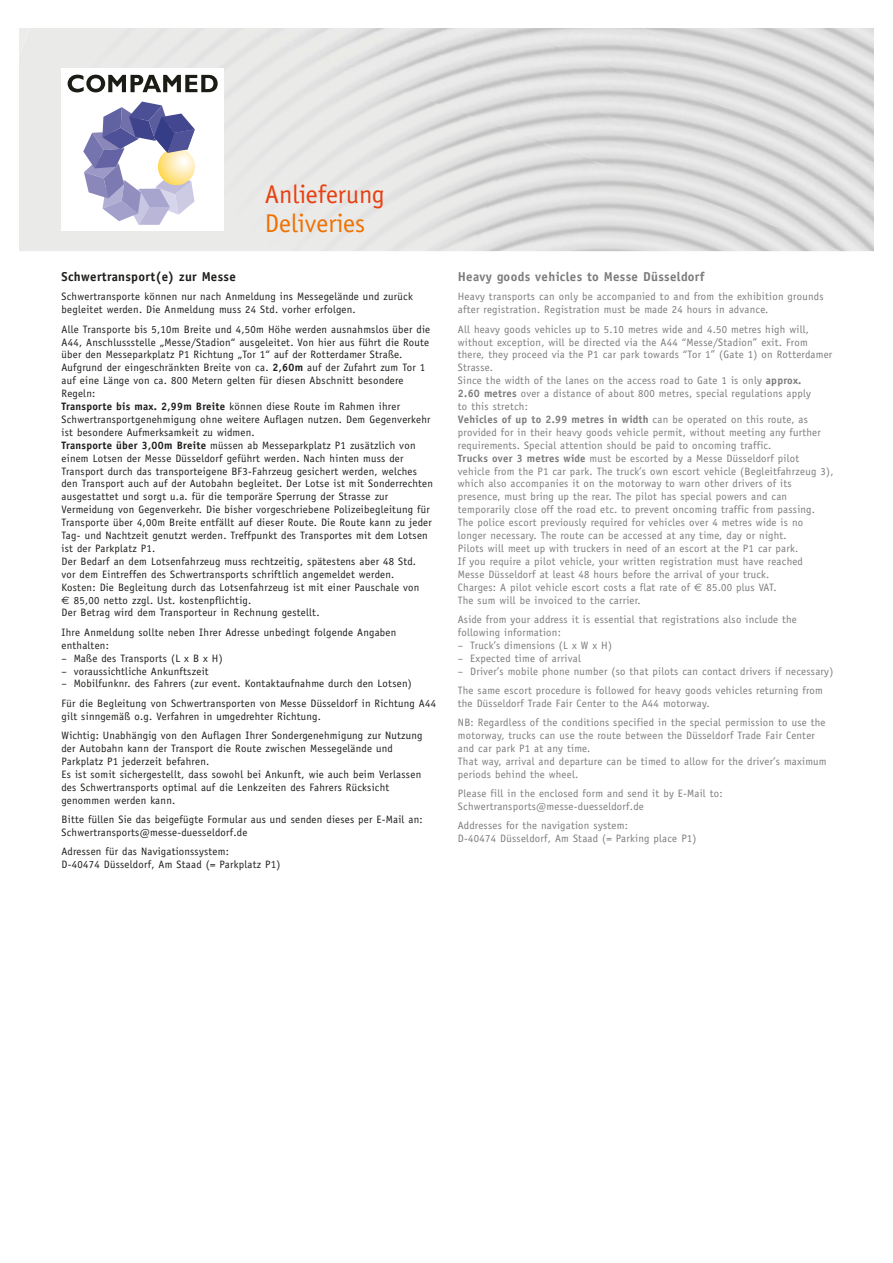
<style>
.page{position:relative;width:893px;height:1263px;background:#fff}
.page>*{position:absolute;margin:0;border:0;box-sizing:border-box;transform-origin:0 0}
.t1{font:25.8px "Officina Sans";color:#e74011}
.t2{font:25.8px "Officina Sans";color:#ee7203}
.t3{font:700 12.9px "Officina Sans";letter-spacing:.03em;color:#7c7b7b}
.t4{font:700 12.9px "Officina Sans";letter-spacing:.03em;color:#1d1d1b}
.t5{font:10.8px/12.9px "Officina Sans";letter-spacing:.025em;color:#1d1d1b}
.t6{font:10.8px/12.9px "Officina Sans";letter-spacing:.025em;color:#7c7b7b}
.s1{font-weight:700}
.s2{font-family:"Euro Sans"}
</style>
<div class="page">
<div style="left:155px;top:31px;width:210px;height:220px;background:#eaeae9"></div>
<img style="left:310px;top:81px;width:194px;height:170px">
<img style="left:469px;top:132px;width:137px;height:119px">
<img style="left:642px;top:28px;width:231px;height:84px">
<img style="left:572px;top:165px;width:172px;height:86px">
<img style="left:781px;top:28px;width:92px;height:34px">
<img style="left:730px;top:215px;width:114px;height:36px">
<div style="left:61px;top:69px;width:163px;height:162px;background:#fff"></div>
<svg style="left:83px;top:102px;width:112px;height:123px"></svg>
<svg style="left:68px;top:75px;width:150px;height:17px"></svg>
<h1 class="t1" style="left:265px;top:184px;width:122px">Anlieferung</h1>
<h1 class="t2" style="left:265px;top:213px;width:102px">Deliveries</h1>
<p class="t4" style="left:61px;top:272px;width:176px">Schwertransport(e) zur Messe</p>
<p class="t5" style="left:61px;top:291px;width:353px">Schwertransporte können nur nach Anmeldung ins Messegelände und zurück begleitet werden. Die Anmeldung muss 24 Std. vorher erfolgen.</p>
<p class="t5" style="left:61px;top:323px;width:373px">Alle Transporte bis 5,10m Breite und 4,50m Höhe werden ausnahmslos über die A44, Anschlussstelle „Messe/Stadion“ ausgeleitet. Von hier aus führt die Route über den Messeparkplatz P1 Richtung „Tor 1“ auf der Rotterdamer Straße.<br>Aufgrund der eingeschränkten Breite von ca. <span class="s1">2,60m</span> auf der Zufahrt zum Tor 1 auf eine Länge von ca. 800 Metern gelten für diesen Abschnitt besondere Regeln:<br><span class="s1">Transporte bis max. 2,99m Breite</span> können diese Route im Rahmen ihrer Schwertransportgenehmigung ohne weitere Auflagen nutzen. Dem Gegenverkehr ist besondere Aufmerksamkeit zu widmen.<br><span class="s1">Transporte über 3,00m Breite</span> müssen ab Messeparkplatz P1 zusätzlich von einem Lotsen der Messe Düsseldorf geführt werden. Nach hinten muss der Transport durch das transporteigene BF3-Fahrzeug gesichert werden, welches den Transport auch auf der Autobahn begleitet. Der Lotse ist mit Sonderrechten ausgestattet und sorgt u.a. für die temporäre Sperrung der Strasse zur Vermeidung von Gegenverkehr. Die bisher vorgeschriebene Polizeibegleitung für Transporte über 4,00m Breite entfällt auf dieser Route. Die Route kann zu jeder Tag- und Nachtzeit genutzt werden. Treffpunkt des Transportes mit dem Lotsen ist der Parkplatz P1.<br>Der Bedarf an dem Lotsenfahrzeug muss rechtzeitig, spätestens aber 48 Std.<br>vor dem Eintreffen des Schwertransports schriftlich angemeldet werden.<br>Kosten: Die Begleitung durch das Lotsenfahrzeug ist mit einer Pauschale von<br><span class="s2">€</span> 85,00 netto zzgl. Ust. kostenpflichtig.<br>Der Betrag wird dem Transporteur in Rechnung gestellt.</p>
<p class="t5" style="left:61px;top:627px;width:336px">Ihre Anmeldung sollte neben Ihrer Adresse unbedingt folgende Angaben enthalten:</p>
<p class="t5" style="left:61px;top:652px;width:163px">– Maße des Transports (L x B x H)</p>
<p class="t5" style="left:61px;top:665px;width:149px">– voraussichtliche Ankunftszeit</p>
<p class="t5" style="left:61px;top:675px;width:376px;line-height:19.4px">– Mobilfunknr. des Fahrers (zur event. Kontaktaufnahme durch den Lotsen)<br>Für die Begleitung von Schwertransporten von Messe Düsseldorf in Richtung A44</p>
<p class="t5" style="left:61px;top:707px;width:362px;line-height:19.4px">gilt sinngemäß o.g. Verfahren in umgedrehter Richtung.<br>Wichtig: Unabhängig von den Auflagen Ihrer Sondergenehmigung zur Nutzung</p>
<p class="t5" style="left:61px;top:743px;width:361px">der Autobahn kann der Transport die Route zwischen Messegelände und Parkplatz P1 jederzeit befahren.<br>Es ist somit sichergestellt, dass sowohl bei Ankunft, wie auch beim Verlassen des Schwertransports optimal auf die Lenkzeiten des Fahrers Rücksicht genommen werden kann.</p>
<p class="t5" style="left:61px;top:814px;width:363px">Bitte füllen Sie das beigefügte Formular aus und senden dieses per E-Mail an:<br>Schwertransports@messe-duesseldorf.de</p>
<p class="t5" style="left:61px;top:846px;width:220px">Adressen für das Navigationssystem:<br>D-40474 Düsseldorf, Am Staad (= Parkplatz P1)</p>
<p class="t3" style="left:458px;top:272px;width:248px">Heavy goods vehicles to Messe Düsseldorf</p>
<p class="t6" style="left:458px;top:291px;width:367px">Heavy transports can only be accompanied to and from the exhibition grounds after registration. Registration must be made 24 hours in advance.</p>
<p class="t6" style="left:458px;top:323px;width:377px">All heavy goods vehicles up to 5.10 metres wide and 4.50 metres high will, without exception, will be directed via the A44 “Messe/Stadion” exit. From there, they proceed via the P1 car park towards “Tor 1” (Gate 1) on Rotterdamer Strasse.<br>Since the width of the lanes on the access road to Gate 1 is only <span class="s1">approx.<br>2.60 metres</span> over a distance of about 800 metres, special regulations apply<br>to this stretch:<br><span class="s1">Vehicles of up to 2.99 metres in width</span> can be operated on this route, as provided for in their heavy goods vehicle permit, without meeting any further requirements. Special attention should be paid to oncoming traffic.<br><span class="s1">Trucks over 3 metres wide</span> must be escorted by a Messe Düsseldorf pilot vehicle from the P1 car park. The truck’s own escort vehicle (Begleitfahrzeug 3), which also accompanies it on the motorway to warn other drivers of its presence, must bring up the rear. The pilot has special powers and can temporarily close off the road etc. to prevent oncoming traffic from passing.<br>The police escort previously required for vehicles over 4 metres wide is no longer necessary. The route can be accessed at any time, day or night.<br>Pilots will meet up with truckers in need of an escort at the P1 car park.<br>If you require a pilot vehicle, your written registration must have reached<br>Messe Düsseldorf at least 48 hours before the arrival of your truck.<br>Charges: A pilot vehicle escort costs a flat rate of <span class="s2">€</span> 85.00 plus VAT.<br>The sum will be invoiced to the carrier.</p>
<p class="t6" style="left:458px;top:614px;width:340px">Aside from your address it is essential that registrations also include the following information:</p>
<p class="t6" style="left:458px;top:640px;width:156px">– Truck’s dimensions (L x W x H)</p>
<p class="t6" style="left:458px;top:652px;width:124px">– Expected time of arrival</p>
<p class="t6" style="left:458px;top:662px;width:377px;line-height:19.4px">– Driver’s mobile phone number (so that pilots can contact drivers if necessary)<br>The same escort procedure is followed for heavy goods vehicles returning from</p>
<p class="t6" style="left:458px;top:694px;width:369px;line-height:19.4px">the Düsseldorf Trade Fair Center to the A44 motorway.<br>NB: Regardless of the conditions specified in the special permission to use the</p>
<p class="t6" style="left:458px;top:730px;width:370px">motorway, trucks can use the route between the Düsseldorf Trade Fair Center and car park P1 at any time.<br>That way, arrival and departure can be timed to allow for the driver’s maximum periods behind the wheel.</p>
<p class="t6" style="left:458px;top:788px;width:266px">Please fill in the enclosed form and send it by E-Mail to:<br>Schwertransports@messe-duesseldorf.de</p>
<p class="t6" style="left:458px;top:820px;width:240px">Addresses for the navigation system:<br>D-40474 Düsseldorf, Am Staad (= Parking place P1)</p>
</div>
